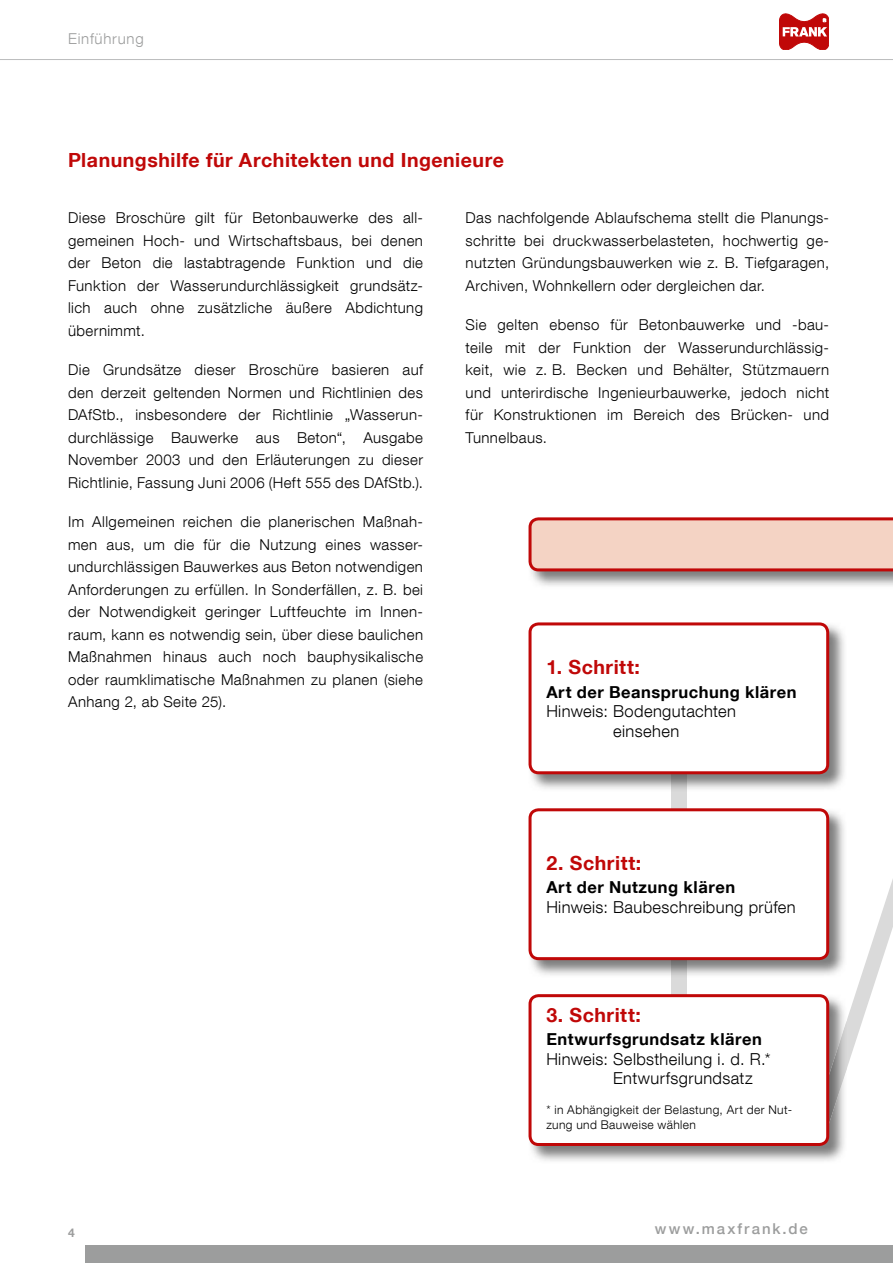
<style>
.page{position:relative;width:893px;height:1263px;background:#fff}
.page>*{position:absolute;margin:0;border:0;box-sizing:border-box;transform-origin:0 0}
.t1{font:700 19.5px "Helvetica Neue LT Com";letter-spacing:.03em;color:#c00808}
.t2{font:300 16.5px/19.5px "Helvetica Neue LT Com";letter-spacing:.025em;color:#000}
.t3{font:700 16.5px "Helvetica Neue LT Com";letter-spacing:.035em;color:#000}
.t4{font:300 15px/22.5px "Helvetica Neue LT Com";letter-spacing:.03em;color:#000;text-align:justify}
.t5{font:500 15px "Helvetica Neue LT Com";letter-spacing:.135em;color:#9c9d9d}
.t6{font:300 15px "Helvetica Neue LT Com";letter-spacing:.05em;color:#9c9d9d}
.t7{font:300 12px/15px "Helvetica Neue LT Com";letter-spacing:.035em;color:#000}
.t8{font:700 12px "Helvetica Neue LT Com";color:#9c9d9d}
</style>
<div class="page">
<div style="left:85px;top:1246px;width:808px;height:17px;background:#9c9d9d"></div>
<svg style="left:779px;top:14px;width:50px;height:36px"></svg>
<hr style="left:0;top:59px;width:893px;height:1px;background:#bbbcbd">
<img style="left:531px;top:571px;width:362px;height:15px">
<svg style="left:528px;top:517px;width:365px;height:54px;background:#eebdaf"></svg>
<svg style="left:847px;top:879px;width:46px;height:188px"></svg>
<div style="left:671px;top:713px;width:15px;height:394px;background:#dadada"></div>
<img style="left:531px;top:625px;width:313px;height:167px">
<img style="left:671px;top:774px;width:15px;height:18px">
<div style="left:530px;top:624px;width:298px;height:149px;background:#fff;border-radius:9px"></div>
<div style="left:528px;top:622px;width:301px;height:152px;border:3px solid #c00808;border-radius:9px"></div>
<img style="left:531px;top:811px;width:313px;height:167px">
<img style="left:671px;top:960px;width:15px;height:18px">
<div style="left:530px;top:810px;width:298px;height:149px;background:#fff;border-radius:9px"></div>
<div style="left:528px;top:808px;width:301px;height:152px;border:3px solid #c00808;border-radius:9px"></div>
<img style="left:531px;top:994px;width:313px;height:167px">
<img style="left:829px;top:1020px;width:18px;height:111px">
<div style="left:530px;top:996px;width:298px;height:148px;background:#fff;border-radius:9px"></div>
<div style="left:528px;top:994px;width:301px;height:152px;border:3px solid #c00808;border-radius:9px"></div>
<p class="t6" style="left:68px;top:29px;width:77px">Einführung</p>
<h1 class="t1" style="left:68px;top:148px;width:438px">Planungshilfe für Architekten und Ingenieure</h1>
<p class="t4" style="left:68px;top:206px;width:357px">Diese Broschüre gilt für Betonbauwerke des all&shy;gemeinen Hoch- und Wirtschaftsbaus, bei denen der Beton die lastabtragende Funktion und die Funktion der Wasserundurchlässigkeit grundsätz&shy;lich auch ohne zusätzliche äußere Abdichtung übernimmt.</p>
<p class="t4" style="left:68px;top:358px;width:357px">Die Grundsätze dieser Broschüre basieren auf den derzeit geltenden Normen und Richtlinien des DAfStb., insbesondere der Richtlinie „Wasserun&shy;durchlässige Bauwerke aus Beton“, Ausgabe November 2003 und den Erläuterungen zu dieser Richtlinie, Fassung Juni 2006 (Heft 555 des DAfStb.).</p>
<p class="t4" style="left:68px;top:510px;width:357px">Im Allgemeinen reichen die planerischen Maßnah&shy;men aus, um die für die Nutzung eines wasser&shy;undurchlässigen Bauwerkes aus Beton notwendigen Anforderungen zu erfüllen. In Sonderfällen, z. B. bei der Notwendigkeit geringer Luftfeuchte im Innen&shy;raum, kann es notwendig sein, über diese baulichen Maßnahmen hinaus auch noch bauphysikalische oder raumklimatische Maßnahmen zu planen (siehe Anhang 2, ab Seite 25).</p>
<p class="t4" style="left:466px;top:206px;width:365px">Das nachfolgende Ablaufschema stellt die Planungs&shy;schritte bei druckwasserbelasteten, hochwertig ge&shy;nutzten Gründungsbauwerken wie z. B. Tiefgaragen, Archiven, Wohnkellern oder dergleichen dar.</p>
<p class="t4" style="left:466px;top:313px;width:365px">Sie gelten ebenso für Betonbauwerke und -bau&shy;teile mit der Funktion der Wasserundurchlässig&shy;keit, wie z. B. Becken und Behälter, Stützmauern und unterirdische Ingenieurbauwerke, jedoch nicht für Konstruktionen im Bereich des Brücken- und Tunnelbaus.</p>
<h1 class="t1" style="left:546px;top:655px;width:95px">1. Schritt:</h1>
<p class="t3" style="left:546px;top:681px;width:252px">Art der Beanspruchung klären</p>
<p class="t2" style="left:613px;top:701px;width:124px;text-indent:-67px">Hinweis: Bodengutachten einsehen</p>
<h1 class="t1" style="left:546px;top:850px;width:96px">2. Schritt:</h1>
<p class="t3" style="left:546px;top:877px;width:190px">Art der Nutzung klären</p>
<p class="t2" style="left:546px;top:897px;width:251px">Hinweis: Baubeschreibung prüfen</p>
<h1 class="t1" style="left:546px;top:1002px;width:96px">3. Schritt:</h1>
<p class="t3" style="left:546px;top:1029px;width:217px">Entwurfsgrundsatz klären</p>
<p class="t2" style="left:613px;top:1049px;width:159px;text-indent:-67px">Hinweis: Selbstheilung i. d. R.*<br>Entwurfsgrundsatz</p>
<p class="t7" style="left:546px;top:1102px;width:247px">* in Abhängigkeit der Belastung, Art der Nut&shy;zung und Bauweise wählen</p>
<p class="t8" style="left:68px;top:1225px;width:8px">4</p>
<p class="t5" style="left:655px;top:1220px;width:154px">www.maxfrank.de</p>
</div>
